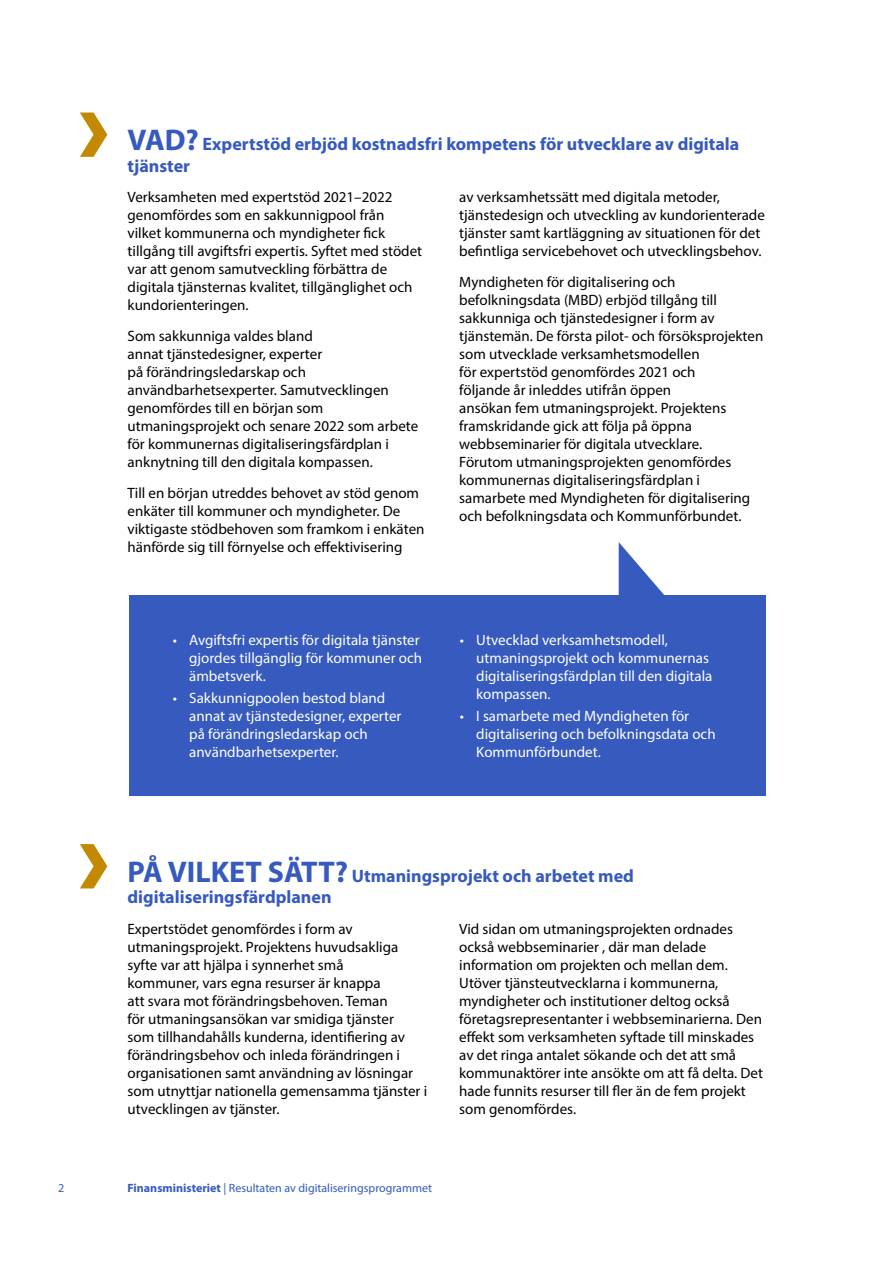
<style>
.page{position:relative;width:893px;height:1263px;background:#fff}
.page>*{position:absolute;margin:0;border:0;box-sizing:border-box;transform-origin:0 0}
.t1{font:700 18px/21.6px "Myriad Pro";color:#365abd}
.Leipis_norm{font:15px/18px "Myriad Pro";color:#000}
.t2{font:15px/18px "Myriad Pro";color:#fff}
.t3{font:12px "Myriad Pro";color:#365abd}
.s1{font-size:30px}
.s2{font-weight:700}
</style>
<div class="page">
<div style="left:129px;top:595px;width:636px;height:201px;background:#365abd"></div>
<svg style="left:619px;top:542px;width:45px;height:53px"></svg>
<svg style="left:80px;top:112px;width:27px;height:45px"></svg>
<svg style="left:80px;top:844px;width:27px;height:44px"></svg>
<h2 class="t1" style="left:128px;top:133px;width:613px"><span class="s1">VAD?</span> Expertstöd erbjöd kostnadsfri kompetens för utvecklare av digitala tjänster</h2>
<p class="Leipis_norm" style="left:128px;top:188px;width:296px">Verksamheten med expertstöd 2021–2022 genomfördes som en sakkunnigpool från<br>vilket kommunerna och myndigheter fick tillgång till avgiftsfri expertis. Syftet med stödet var att genom samutveckling förbättra de digitala tjänsternas kvalitet, tillgänglighet och kundorienteringen.</p>
<p class="Leipis_norm" style="left:128px;top:327px;width:292px">Som sakkunniga valdes bland<br>annat tjänstedesigner, experter<br>på förändringsledarskap och användbarhetsexperter. Samutvecklingen genomfördes till en början som utmaningsprojekt och senare 2022 som arbete för kommunernas digitaliseringsfärdplan i anknytning till den digitala kompassen.</p>
<p class="Leipis_norm" style="left:128px;top:484px;width:298px">Till en början utreddes behovet av stöd genom enkäter till kommuner och myndigheter. De viktigaste stödbehoven som framkom i enkäten hänförde sig till förnyelse och effektivisering</p>
<p class="Leipis_norm" style="left:459px;top:188px;width:307px">av verksamhetssätt med digitala metoder, tjänstedesign och utveckling av kundorienterade tjänster samt kartläggning av situationen för det befintliga servicebehovet och utvecklingsbehov.</p>
<p class="Leipis_norm" style="left:459px;top:273px;width:306px">Myndigheten för digitalisering och befolkningsdata (MBD) erbjöd tillgång till sakkunniga och tjänstedesigner i form av tjänstemän. De första pilot- och försöksprojekten som utvecklade verksamhetsmodellen<br>för expertstöd genomfördes 2021 och<br>följande år inleddes utifrån öppen<br>ansökan fem utmaningsprojekt. Projektens framskridande gick att följa på öppna webbseminarier för digitala utvecklare.<br>Förutom utmaningsprojekten genomfördes kommunernas digitaliseringsfärdplan i samarbete med Myndigheten för digitalisering och befolkningsdata och Kommunförbundet.</p>
<p class="t2" style="left:189px;top:631px;width:234px;text-indent:-16px">• Avgiftsfri expertis för digitala tjänster gjordes tillgänglig för kommuner och ämbetsverk.</p>
<p class="t2" style="left:189px;top:689px;width:214px;text-indent:-16px">• Sakkunnigpoolen bestod bland annat av tjänstedesigner, experter på förändringsledarskap och användbarhetsexperter.</p>
<p class="t2" style="left:476px;top:631px;width:238px;text-indent:-16px">• Utvecklad verksamhetsmodell, utmaningsprojekt och kommunernas digitaliseringsfärdplan till den digitala kompassen.</p>
<p class="t2" style="left:476px;top:707px;width:241px;text-indent:-16px">• I samarbete med Myndigheten för digitalisering och befolkningsdata och<br>Kommunförbundet.</p>
<h2 class="t1" style="left:128px;top:864px;width:508px"><span class="s1">PÅ VILKET SÄTT?</span> Utmaningsprojekt och arbetet med digitaliseringsfärdplanen</h2>
<p class="Leipis_norm" style="left:128px;top:920px;width:301px">Expertstödet genomfördes i form av utmaningsprojekt. Projektens huvudsakliga syfte var att hjälpa i synnerhet små<br>kommuner, vars egna resurser är knappa<br>att svara mot förändringsbehoven. Teman<br>för utmaningsansökan var smidiga tjänster<br>som tillhandahålls kunderna, identifiering av förändringsbehov och inleda förändringen i organisationen samt användning av lösningar som utnyttjar nationella gemensamma tjänster i utvecklingen av tjänster.</p>
<p class="Leipis_norm" style="left:459px;top:920px;width:305px">Vid sidan om utmaningsprojekten ordnades också webbseminarier , där man delade information om projekten och mellan dem.<br>Utöver tjänsteutvecklarna i kommunerna, myndigheter och institutioner deltog också företagsrepresentanter i webbseminarierna. Den effekt som verksamheten syftade till minskades av det ringa antalet sökande och det att små kommunaktörer inte ansökte om att få delta. Det hade funnits resurser till fler än de fem projekt som genomfördes.</p>
<p class="t3" style="left:58px;top:1180px;width:8px">2</p>
<p class="t3" style="left:128px;top:1180px;width:306px"><span class="s2">Finansministeriet</span> | Resultaten av digitaliseringsprogrammet</p>
</div>
